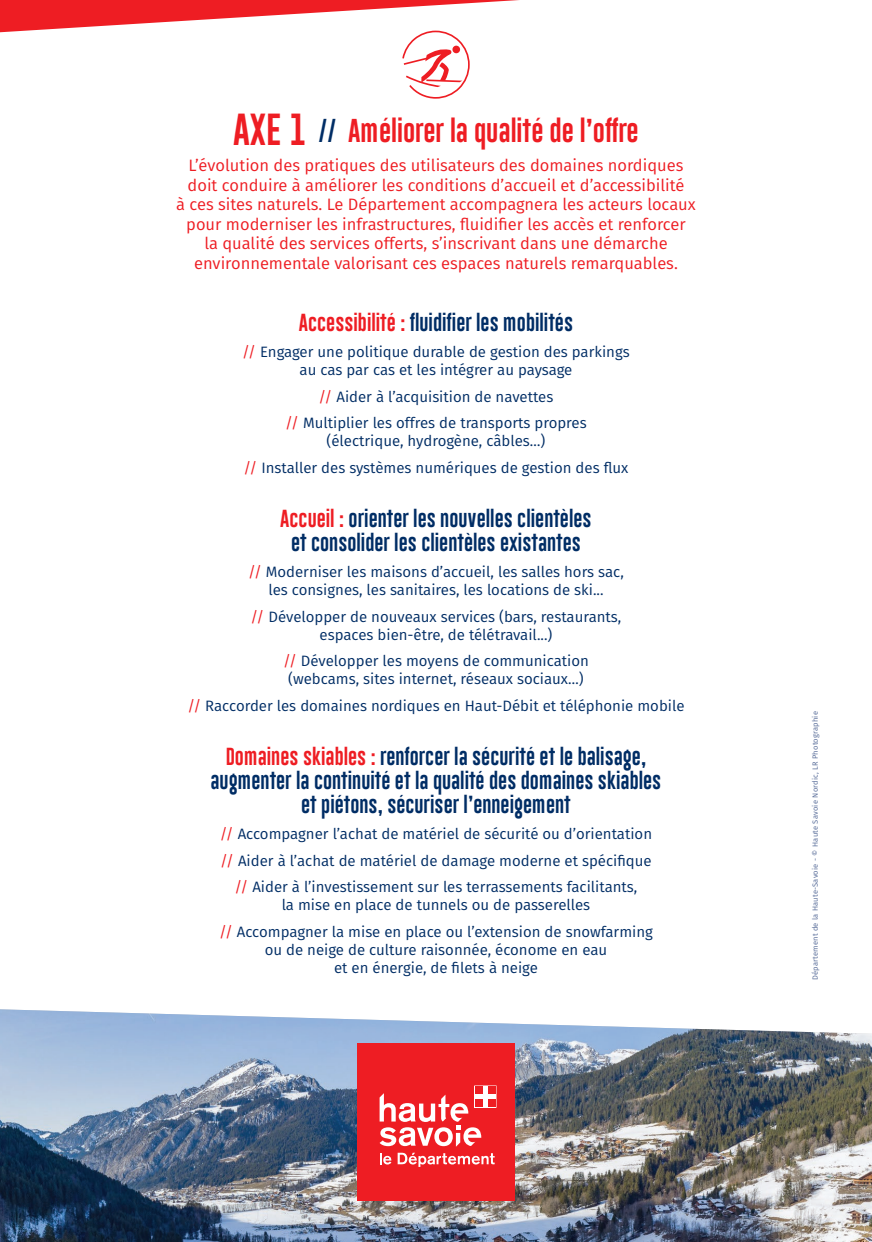
<style>
.page{position:relative;width:872px;height:1242px;background:#fff}
.page>*{position:absolute;margin:0;border:0;box-sizing:border-box;transform-origin:0 0}
.t1{font:24.15px "Gobold Lowplus";color:#ee1d23}
.t2{font:18px/24px "Gobold Lowplus";color:#002d65;text-align:center}
.t3{font:16.5px/19.5px "Fira Sans";color:#ee1d23;text-align:center}
.t4{font:15px/18px "Fira Sans";color:#002d65;text-align:center}
.t5{font:7.5px "Fira Sans";letter-spacing:.03em;color:#526795}
.s1{font-size:32.7px}
.s2{color:#002d65}
.s3{color:#ee1d23}
</style>
<div class="page">
<img style="left:0;top:1009px;width:872px;height:233px">
<svg style="left:0;top:0;width:519px;height:99px"></svg>
<div style="left:357px;top:1043px;width:158px;height:158px;background:#ee1d23"></div>
<svg style="left:379px;top:1085px;width:117px;height:61px"></svg>
<svg style="left:380px;top:1153px;width:11px;height:11px"></svg>
<svg style="left:397px;top:1152px;width:97px;height:15px"></svg>
<p class="t1" style="left:233px;top:115px;width:407px"><span class="s1">AXE 1</span> <span class="s2">//</span> Améliorer la qualité de l’offre</p>
<p class="t3" style="left:176px;top:155px;width:521px">L’évolution des pratiques des utilisateurs des domaines nordiques doit conduire à améliorer les conditions d’accueil et d’accessibilité<br>à ces sites naturels. Le Département accompagnera les acteurs locaux pour moderniser les infrastructures, fluidifier les accès et renforcer<br>la qualité des services offerts, s’inscrivant dans une démarche environnementale valorisant ces espaces naturels remarquables.</p>
<p class="t2" style="left:299px;top:312px;width:276px"><span class="s3">Accessibilité :</span> fluidifier les mobilités</p>
<p class="t4" style="left:242px;top:343px;width:389px"><span class="s3">//</span> Engager une politique durable de gestion des parkings au cas par cas et les intégrer au paysage</p>
<p class="t4" style="left:318px;top:387px;width:236px"><span class="s3">//</span> Aider à l’acquisition de navettes</p>
<p class="t4" style="left:285px;top:414px;width:303px"><span class="s3">//</span> Multiplier les offres de transports propres (électrique, hydrogène, câbles…)</p>
<p class="t4" style="left:243px;top:458px;width:386px"><span class="s3">//</span> Installer des systèmes numériques de gestion des flux</p>
<p class="t2" style="left:280px;top:507px;width:313px"><span class="s3">Accueil :</span> orienter les nouvelles clientèles et consolider les clientèles existantes</p>
<p class="t4" style="left:248px;top:563px;width:377px"><span class="s3">//</span> Moderniser les maisons d’accueil, les salles hors sac, les consignes, les sanitaires, les locations de ski...</p>
<p class="t4" style="left:250px;top:607px;width:372px"><span class="s3">//</span> Développer de nouveaux services (bars, restaurants, espaces bien-être, de télétravail...)</p>
<p class="t4" style="left:283px;top:652px;width:307px"><span class="s3">//</span> Développer les moyens de communication (webcams, sites internet, réseaux sociaux…)</p>
<p class="t4" style="left:187px;top:696px;width:498px"><span class="s3">//</span> Raccorder les domaines nordiques en Haut-Débit et téléphonie mobile</p>
<p class="t2" style="left:210px;top:745px;width:452px"><span class="s3">Domaines skiables :</span> renforcer la sécurité et le balisage, augmenter la continuité et la qualité des domaines skiables et piétons, sécuriser l’enneigement</p>
<p class="t4" style="left:220px;top:824px;width:434px"><span class="s3">//</span> Accompagner l’achat de matériel de sécurité ou d’orientation</p>
<p class="t4" style="left:220px;top:851px;width:433px"><span class="s3">//</span> Aider à l’achat de matériel de damage moderne et spécifique</p>
<p class="t4" style="left:234px;top:877px;width:404px"><span class="s3">//</span> Aider à l’investissement sur les terrassements facilitants, la mise en place de tunnels ou de passerelles</p>
<p class="t4" style="left:219px;top:922px;width:435px"><span class="s3">//</span> Accompagner la mise en place ou l’extension de snowfarming ou de neige de culture raisonnée, économe en eau<br>et en énergie, de filets à neige</p>
<p class="t5" style="left:809px;top:980px;width:271px;rotate:-90deg">Département de la Haute-Savoie - © Haute Savoie Nordic, LR Photographie</p>
</div>
